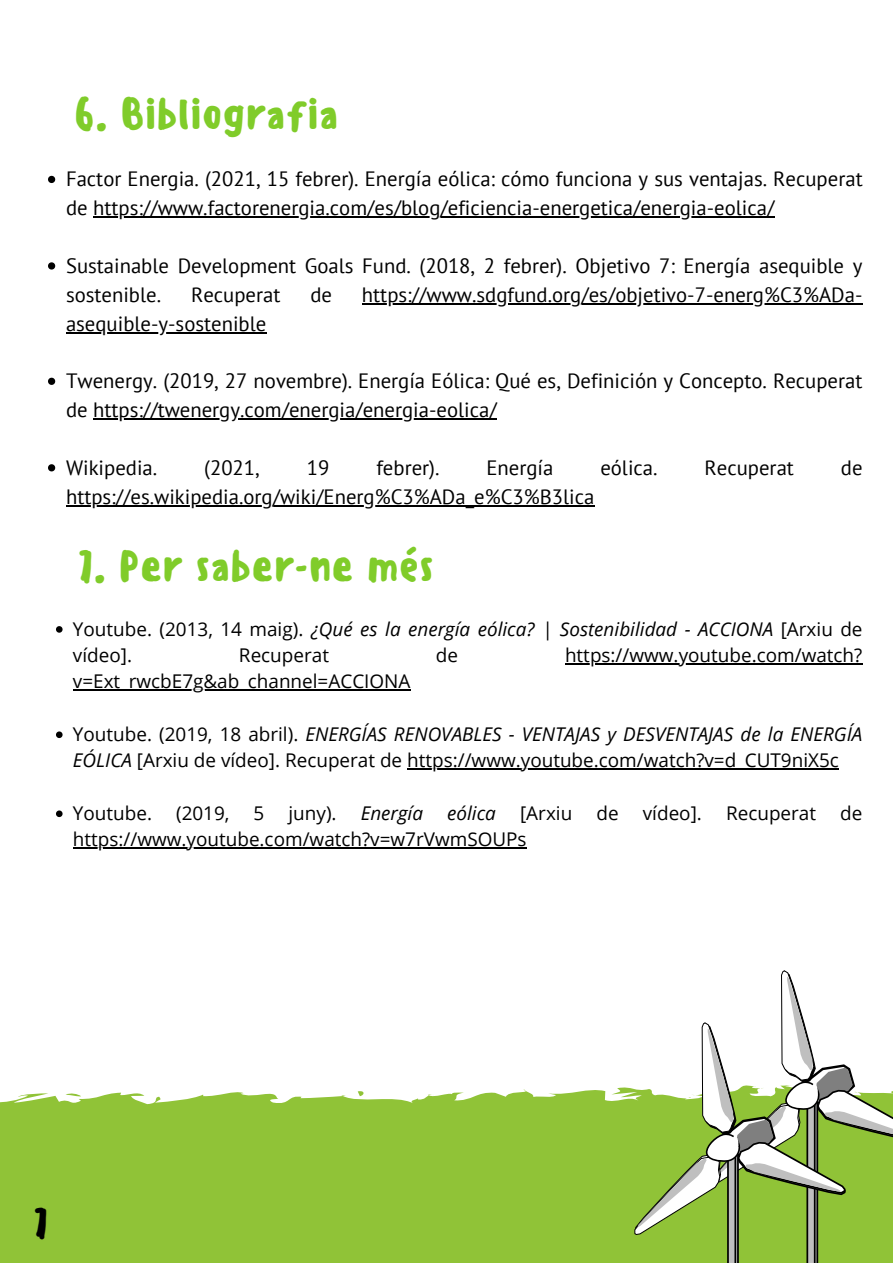
<style>
.page{position:relative;width:893px;height:1263px;background:#fff}
.page>*{position:absolute;margin:0;border:0;box-sizing:border-box;transform-origin:0 0}
.t1{font:500 42px "Sensei";color:#80cc2a}
.t2{font:500 39.75px "Sensei";color:#000}
.t3{font:20.7px/28.8px "PT Sans";color:#000}
.t4{font:18.9px/26.3px "Open Sans";color:#000}
.t5{font:italic 18.9px/26.3px "Open Sans";color:#000}
.s1{font-style:normal}
.s2{font-style:italic}
</style>
<div class="page">
<div style="left:0;top:1087px;width:634px;height:176px;background:#90c337"></div>
<svg style="left:358px;top:1090px;width:8px;height:6px"></svg>
<svg style="left:66px;top:1092px;width:15px;height:5px"></svg>
<svg style="left:634px;top:970px;width:259px;height:293px"></svg>
<svg style="left:48px;top:176px;width:7px;height:7px"></svg>
<hr style="left:93px;top:216px;width:681px;height:2px;background:#000">
<svg style="left:48px;top:262px;width:7px;height:8px"></svg>
<hr style="left:362px;top:303px;width:500px;height:1px;background:#000">
<hr style="left:66px;top:332px;width:200px;height:1px;background:#000">
<svg style="left:48px;top:378px;width:7px;height:7px"></svg>
<hr style="left:93px;top:418px;width:404px;height:2px;background:#000">
<svg style="left:48px;top:464px;width:7px;height:7px"></svg>
<hr style="left:66px;top:505px;width:528px;height:1px;background:#000">
<svg style="left:56px;top:626px;width:7px;height:7px"></svg>
<hr style="left:565px;top:663px;width:297px;height:2px;background:#000">
<hr style="left:73px;top:689px;width:337px;height:2px;background:#000">
<svg style="left:56px;top:731px;width:7px;height:7px"></svg>
<hr style="left:407px;top:768px;width:432px;height:2px;background:#000">
<svg style="left:56px;top:810px;width:7px;height:7px"></svg>
<hr style="left:73px;top:847px;width:453px;height:2px;background:#000">
<h1 class="t1" style="left:74px;top:89px;width:265px">6. Bibliografia</h1>
<p class="t3" style="left:66px;top:164px;width:798px">Factor Energia. (2021, 15 febrer). Energía eólica: cómo funciona y sus ventajas. Recuperat de https://www.factorenergia.com/es/blog/eficiencia-energetica/energia-eolica/</p>
<p class="t3" style="left:66px;top:251px;width:798px">Sustainable Development Goals Fund. (2018, 2 febrer). Objetivo 7: Energía asequible y sostenible.</p>
<p class="t3" style="left:191px;top:280px;width:91px">Recuperat</p>
<p class="t3" style="left:310px;top:280px;width:23px">de</p>
<p class="t3" style="left:362px;top:280px;width:502px">https://www.sdgfund.org/es/objetivo-7-energ%C3%ADa-</p>
<p class="t3" style="left:66px;top:308px;width:202px">asequible-y-sostenible</p>
<p class="t3" style="left:66px;top:366px;width:798px">Twenergy. (2019, 27 novembre). Energía Eólica: Qué es, Definición y Concepto. Recuperat de https://twenergy.com/energia/energia-eolica/</p>
<p class="t3" style="left:66px;top:453px;width:93px">Wikipedia.</p>
<p class="t3" style="left:204px;top:453px;width:57px">(2021,</p>
<p class="t3" style="left:307px;top:453px;width:24px">19</p>
<p class="t3" style="left:376px;top:453px;width:65px">febrer).</p>
<p class="t3" style="left:486px;top:453px;width:68px">Energía</p>
<p class="t3" style="left:600px;top:453px;width:59px">eólica.</p>
<p class="t3" style="left:704px;top:453px;width:91px">Recuperat</p>
<p class="t3" style="left:841px;top:453px;width:23px">de</p>
<p class="t3" style="left:66px;top:481px;width:530px">https://es.wikipedia.org/wiki/Energ%C3%ADa_e%C3%B3lica</p>
<h1 class="t1" style="left:78px;top:541px;width:358px">7. Per saber-ne més</h1>
<p class="t5" style="left:73px;top:615px;width:791px"><span class="s1">Youtube. (2013, 14 maig).</span> ¿Qué es la energía eólica? | Sostenibilidad - ACCIONA <span class="s1">[Arxiu de vídeo].</span></p>
<p class="t4" style="left:239px;top:641px;width:91px">Recuperat</p>
<p class="t4" style="left:436px;top:641px;width:24px">de</p>
<p class="t4" style="left:565px;top:641px;width:299px">https://www.youtube.com/watch?</p>
<p class="t4" style="left:73px;top:668px;width:339px">v=Ext_rwcbE7g&amp;ab_channel=ACCIONA</p>
<p class="t4" style="left:73px;top:720px;width:791px">Youtube. (2019, 18 abril). <span class="s2">ENERGÍAS RENOVABLES - VENTAJAS y DESVENTAJAS de la ENERGÍA<br>EÓLICA</span> [Arxiu de vídeo]. Recuperat de https://www.youtube.com/watch?v=d_CUT9niX5c</p>
<p class="t4" style="left:73px;top:800px;width:81px">Youtube.</p>
<p class="t4" style="left:176px;top:800px;width:55px">(2019,</p>
<p class="t4" style="left:254px;top:800px;width:12px">5</p>
<p class="t4" style="left:288px;top:800px;width:50px">juny).</p>
<p class="t5" style="left:361px;top:800px;width:64px">Energía</p>
<p class="t5" style="left:447px;top:800px;width:50px">eólica</p>
<p class="t4" style="left:520px;top:800px;width:54px">[Arxiu</p>
<p class="t4" style="left:596px;top:800px;width:24px">de</p>
<p class="t4" style="left:643px;top:800px;width:61px">vídeo].</p>
<p class="t4" style="left:726px;top:800px;width:91px">Recuperat</p>
<p class="t4" style="left:840px;top:800px;width:24px">de</p>
<p class="t4" style="left:73px;top:826px;width:455px">https://www.youtube.com/watch?v=w7rVwmSOUPs</p>
<h2 class="t2" style="left:33px;top:1199px;width:17px">7</h2>
</div>
